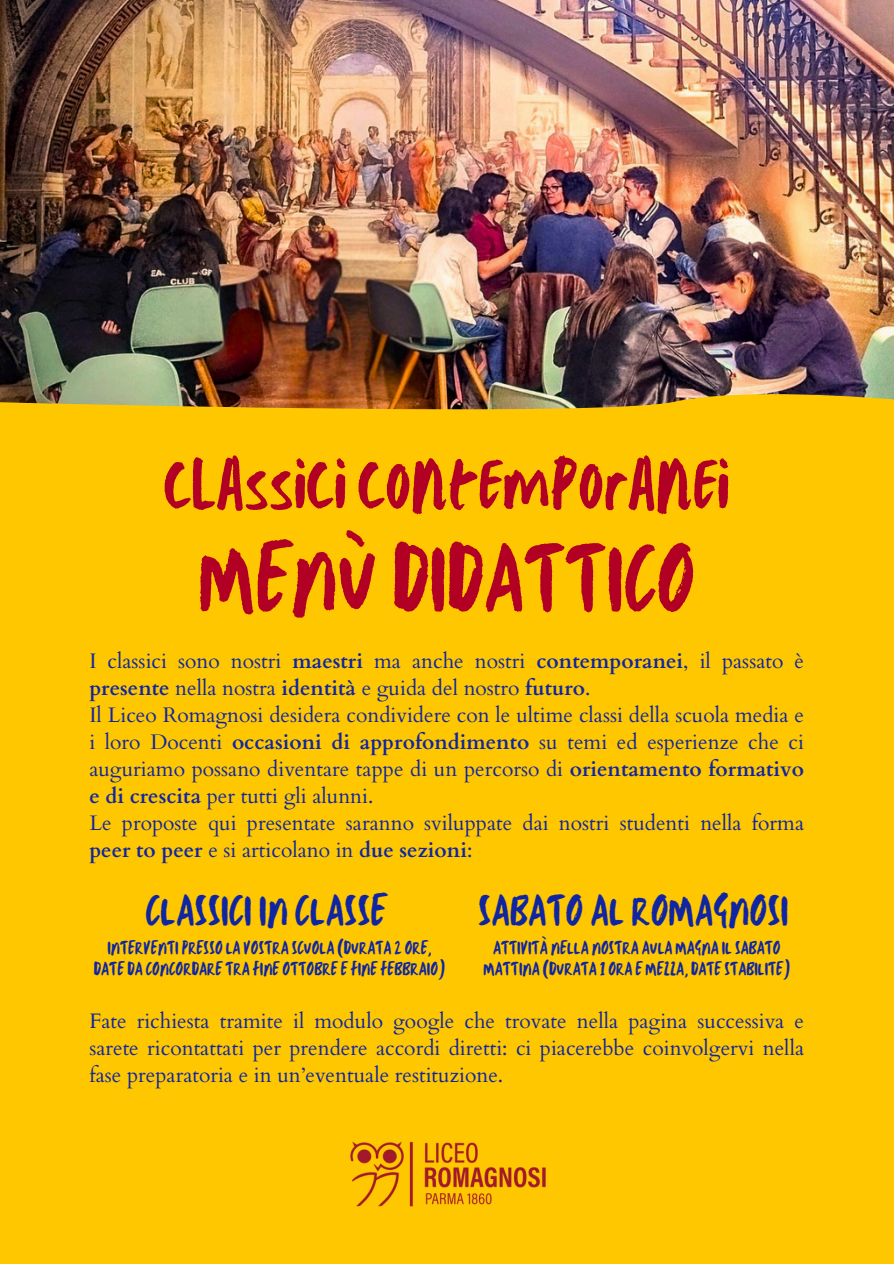
<style>
.page{position:relative;width:894px;height:1264px;background:#fff}
.page>*{position:absolute;margin:0;border:0;box-sizing:border-box;transform-origin:0 0}
.t1{font:98.4px "TC Milo Regular";color:#b10024}
.t2{font:71.85px "TC Milo Regular";color:#b10024}
.t3{font:45px "TC Milo Regular";color:#1025a1}
.t4{font:21px/27px "Cardo";color:#1025a1}
.t5{font:19.5px/21.3px "TC Milo Regular";color:#1025a1;text-align:center}
.s1{font-weight:700}
</style>
<div class="page">
<img style="left:0;top:0;width:893px;height:387px">
<div style="left:0;top:387px;width:893px;height:876px;background:#ffc700"></div>
<img style="left:330px;top:1122px;width:234px;height:103px">
<h1 class="t2" style="left:164px;top:437px;width:567px">classicicontemporanei</h1>
<h1 class="t1" style="left:198px;top:512px;width:498px">MENÙ DIDATTICO</h1>
<p class="t4" style="left:89px;top:648px;width:716px">I classici sono nostri <span class="s1">maestri</span> ma anche nostri <span class="s1">contemporanei</span>, il passato è <span class="s1">presente</span> nella nostra <span class="s1">identità</span> e guida del nostro <span class="s1">futuro</span>.</p>
<p class="t4" style="left:89px;top:702px;width:716px;text-align:justify">Il Liceo Romagnosi desidera condividere con le ultime classi della scuola media e i loro Docenti <span class="s1">occasioni di approfondimento</span> su temi ed esperienze che ci auguriamo possano diventare tappe di un percorso di <span class="s1">orientamento formativo e di crescita</span> per tutti gli alunni.</p>
<p class="t4" style="left:89px;top:810px;width:716px">Le proposte qui presentate saranno sviluppate dai nostri studenti nella forma <span class="s1">peer to peer</span> e si articolano in <span class="s1">due sezioni</span>:</p>
<h2 class="t3" style="left:145px;top:880px;width:243px">CLASSICI IN CLASSE</h2>
<h2 class="t5" style="left:94px;top:936px;width:352px">INTERVENTIPRESSOLA VOSTRA SCUOLA (DURATA 2ORE,<br>DATEDA CONCORDARE TRA FINEOTTOBREEFINEFEBBRAIO)</h2>
<h2 class="t3" style="left:478px;top:880px;width:312px">SABATO AL ROMAGNOSI</h2>
<h2 class="t5" style="left:483px;top:936px;width:308px">ATTIVITÀ NELLA NOSTRA AULA MAGNA ILSABATO<br>MATTINA (DURATA 1ORA E MEZZA,DATESTABILITE)</h2>
<p class="t4" style="left:89px;top:1008px;width:716px;text-align:justify">Fate richiesta tramite il modulo google che trovate nella pagina successiva e sarete ricontattati per prendere accordi diretti: ci piacerebbe coinvolgervi nella fase preparatoria e in un’eventuale restituzione.</p>
</div>
